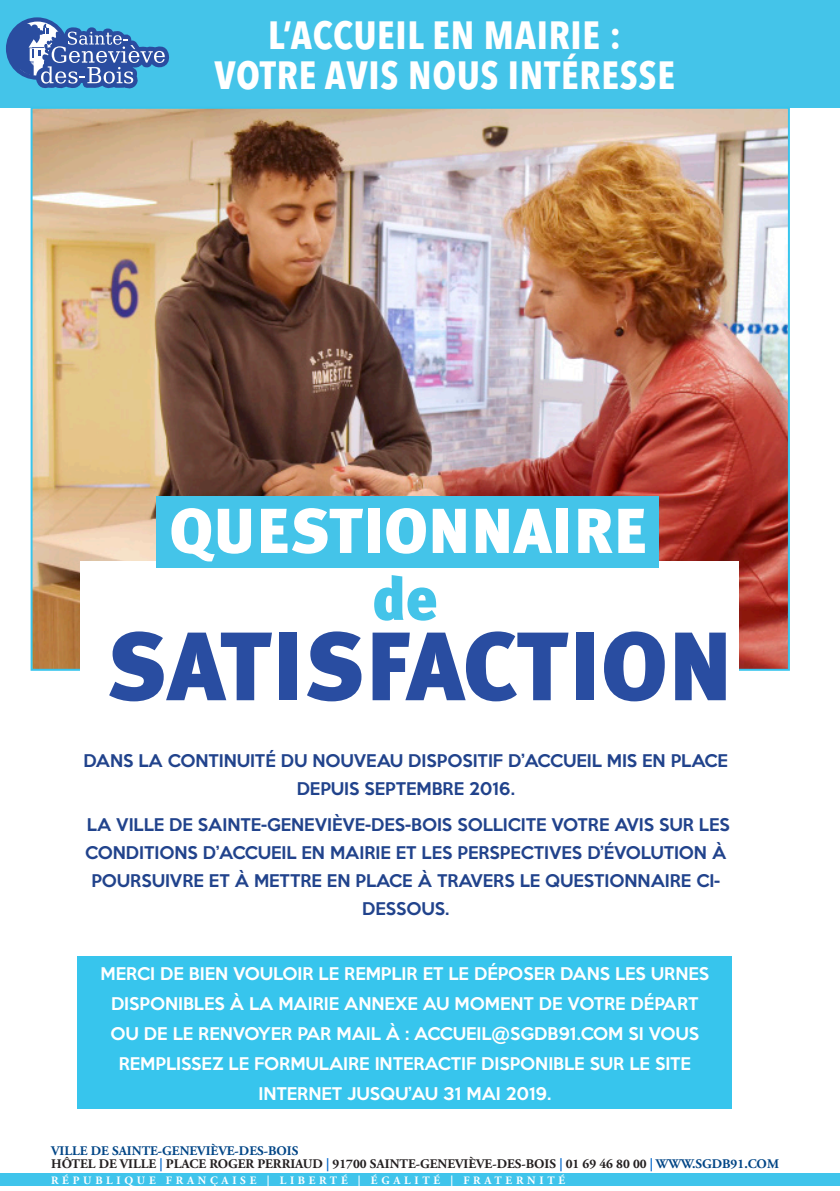
<style>
.page{position:relative;width:840px;height:1191px;background:#fff}
.page>*{position:absolute;margin:0;border:0;box-sizing:border-box;transform-origin:0 0}
.t1{font:900 97px "Meta Plus";color:#294da1}
.t2{font:900 63.4px "Meta Plus";color:#fff}
.t3{font:900 61.2px "Meta Plus";color:#44c4e9}
.t4{font:700 condensed 39px "Avenir Next LT Pro";letter-spacing:.02em;color:#fff}
.t5{font:500 16px/28px "Keep Calm";color:#21438c;text-align:center}
.t6{font:500 16px/30px "Keep Calm";color:#fff;text-align:center}
.Contenu_du_cadre{font:700 13.2px/13.2px "Adobe Garamond Pro";color:#231f20}
.Contenu_du_cadre-2{font:700 11.2px "Adobe Garamond Pro";letter-spacing:.335em;color:#fff}
.s1{color:#004586}
.s2{color:#06c}
</style>
<div class="page">
<div style="left:77px;top:956px;width:654px;height:152px;background:#37c5ed"></div>
<div style="left:0;top:0;width:839px;height:108px;background:#44c4e9"></div>
<div style="left:1px;top:1173px;width:838px;height:13px;background:#3fc4eb"></div>
<svg style="left:6px;top:17px;width:62px;height:63px"></svg>
<svg style="left:10px;top:23px;width:160px;height:66px"></svg>
<img style="left:34px;top:110px;width:752px;height:558px">
<div style="left:80px;top:561px;width:657px;height:150px;background:#fff"></div>
<div style="left:156px;top:496px;width:502px;height:72px;background:#44c4e9"></div>
<p class="t4" style="left:268px;top:11px;width:354px">L’ACCUEIL EN MAIRIE :</p>
<p class="t4" style="left:214px;top:52px;width:461px">VOTRE AVIS NOUS INTÉRESSE</p>
<p class="t2" style="left:169px;top:494px;width:479px">QUESTIONNAIRE</p>
<p class="t3" style="left:372px;top:563px;width:66px">de</p>
<p class="t1" style="left:108px;top:610px;width:627px">SATISFACTION</p>
<p class="t5" style="left:84px;top:745px;width:645px">DANS LA CONTINUITÉ DU NOUVEAU DISPOSITIF D’ACCUEIL MIS EN PLACE<br>DEPUIS SEPTEMBRE 2016.</p>
<p class="t5" style="left:85px;top:809px;width:645px">LA VILLE DE SAINTE-GENEVIÈVE-DES-BOIS SOLLICITE VOTRE AVIS SUR LES CONDITIONS D’ACCUEIL EN MAIRIE ET LES PERSPECTIVES D’ÉVOLUTION À POURSUIVRE ET À METTRE EN PLACE À TRAVERS LE QUESTIONNAIRE CI-DESSOUS.</p>
<p class="t6" style="left:100px;top:957px;width:609px">MERCI DE BIEN VOULOIR LE REMPLIR ET LE DÉPOSER DANS LES URNES DISPONIBLES À LA MAIRIE ANNEXE AU MOMENT DE VOTRE DÉPART OU DE LE RENVOYER PAR MAIL À : ACCUEIL@SGDB91.COM SI VOUS REMPLISSEZ LE FORMULAIRE INTERACTIF DISPONIBLE SUR LE SITE INTERNET JUSQU’AU 31 MAI 2019.</p>
<p class="Contenu_du_cadre" style="left:51px;top:1144px;width:729px"><span class="s1">VILLE DE SAINTE-GENEVIÈVE-DES-BOIS<br></span>HÔTEL DE VILLE <span class="s2">|</span> PLACE ROGER PERRIAUD <span class="s2">|</span> 91700 SAINTE-GENEVIÈVE-DES-BOIS <span class="s2">|</span> 01 69 46 80 00 <span class="s2">|</span> <span class="s1">WWW.SGDB91.COM</span></p>
<p class="Contenu_du_cadre-2" style="left:51px;top:1174px;width:515px">RÉPUBLIQUE FRANÇAISE | LIBERTÉ | ÉGALITÉ | FRATERNITÉ</p>
</div>
